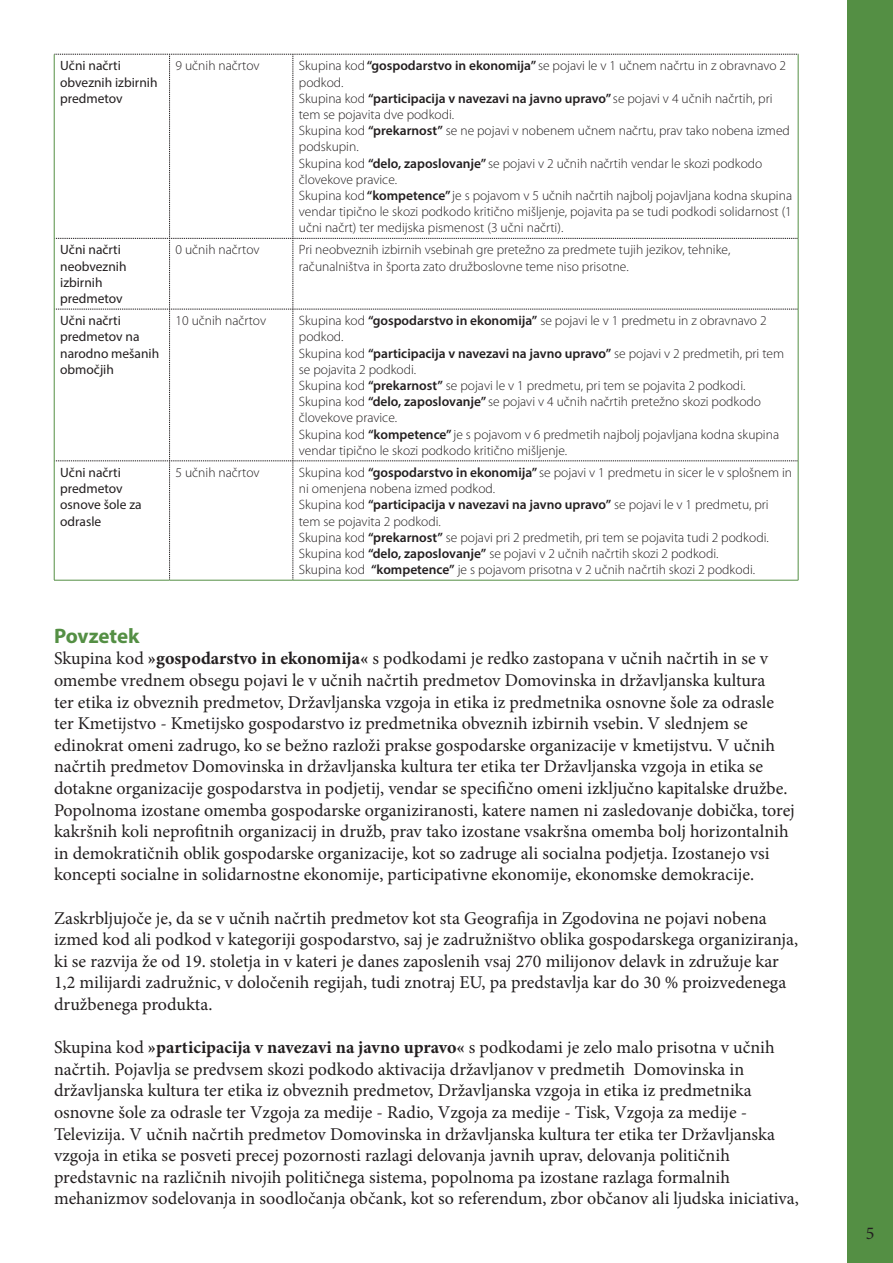
<style>
.page{position:relative;width:893px;height:1263px;background:#fff}
.page>*{position:absolute;margin:0;border:0;box-sizing:border-box;transform-origin:0 0}
.t1{font:700 21px "Myriad Pro";letter-spacing:-.005em;color:#548f44}
.t2{font:18px/21.6px "Minion Pro";color:#231f20}
.t3{font:300 13.5px/16.2px "Myriad Pro";color:#231f20}
.t4{font:13.5px/16.2px "Myriad Pro";color:#231f20}
.s1{font-weight:600}
.s2{font-weight:700}
</style>
<div class="page">
<div style="left:848px;top:0;width:45px;height:1263px;background:#548f44"></div>
<svg style="left:55px;top:54px;width:743px;height:526px"></svg>
<hr style="left:54px;top:54px;width:1px;height:184px;background:#548f44">
<hr style="left:54px;top:238px;width:1px;height:71px;background:#548f44">
<hr style="left:54px;top:309px;width:1px;height:152px;background:#548f44">
<hr style="left:798px;top:54px;width:1px;height:184px;background:#548f44">
<hr style="left:798px;top:238px;width:1px;height:71px;background:#548f44">
<hr style="left:798px;top:309px;width:1px;height:152px;background:#548f44">
<hr style="left:54px;top:461px;width:1px;height:119px;background:#548f44">
<hr style="left:54px;top:580px;width:116px;height:1px;background:#548f44">
<hr style="left:170px;top:580px;width:123px;height:1px;background:#548f44">
<hr style="left:798px;top:461px;width:1px;height:119px;background:#548f44">
<hr style="left:293px;top:580px;width:505px;height:1px;background:#548f44">
<p class="t4" style="left:60px;top:57px;width:99px">Učni načrti obveznih izbirnih predmetov</p>
<p class="t3" style="left:176px;top:58px;width:86px">9 učnih načrtov</p>
<p class="t3" style="left:299px;top:58px;width:495px">Skupina kod <span class="s1">“gospodarstvo in ekonomija”</span> se pojavi le v 1 učnem načrtu in z obravnavo 2 podkod.<br>Skupina kod <span class="s1">“participacija v navezavi na javno upravo”</span> se pojavi v 4 učnih načrtih, pri tem se pojavita dve podkodi.<br>Skupina kod <span class="s1">“prekarnost”</span> se ne pojavi v nobenem učnem načrtu, prav tako nobena izmed podskupin.<br>Skupina kod <span class="s1">“delo, zaposlovanje”</span> se pojavi v 2 učnih načrtih vendar le skozi podkodo človekove pravice.<br>Skupina kod <span class="s1">“kompetence”</span> je s pojavom v 5 učnih načrtih najbolj pojavljana kodna skupina vendar tipično le skozi podkodo kritično mišljenje, pojavita pa se tudi podkodi solidarnost (1 učni načrt) ter medijska pismenost (3 učni načrti).</p>
<p class="t4" style="left:60px;top:242px;width:68px">Učni načrti neobveznih izbirnih predmetov</p>
<p class="t3" style="left:176px;top:242px;width:86px">0 učnih načrtov</p>
<p class="t3" style="left:299px;top:242px;width:433px">Pri neobveznih izbirnih vsebinah gre pretežno za predmete tujih jezikov, tehnike, računalništva in športa zato družboslovne teme niso prisotne.</p>
<p class="t4" style="left:60px;top:312px;width:101px">Učni načrti predmetov na narodno mešanih območjih</p>
<p class="t3" style="left:176px;top:312px;width:92px">10 učnih načrtov</p>
<p class="t3" style="left:299px;top:312px;width:487px">Skupina kod <span class="s1">“gospodarstvo in ekonomija”</span> se pojavi le v 1 predmetu in z obravnavo 2 podkod.<br>Skupina kod <span class="s1">“participacija v navezavi na javno upravo”</span> se pojavi v 2 predmetih, pri tem se pojavita 2 podkodi.<br>Skupina kod <span class="s1">“prekarnost”</span> se pojavi le v 1 predmetu, pri tem se pojavita 2 podkodi.<br>Skupina kod <span class="s1">“delo, zaposlovanje”</span> se pojavi v 4 učnih načrtih pretežno skozi podkodo človekove pravice.<br>Skupina kod <span class="s1">“kompetence”</span> je s pojavom v 6 predmetih najbolj pojavljana kodna skupina vendar tipično le skozi podkodo kritično mišljenje.</p>
<p class="t4" style="left:60px;top:464px;width:83px">Učni načrti predmetov osnove šole za odrasle</p>
<p class="t3" style="left:176px;top:464px;width:86px">5 učnih načrtov</p>
<p class="t3" style="left:299px;top:464px;width:495px">Skupina kod <span class="s1">“gospodarstvo in ekonomija”</span> se pojavi v 1 predmetu in sicer le v splošnem in ni omenjena nobena izmed podkod.<br>Skupina kod <span class="s1">“participacija v navezavi na javno upravo”</span> se pojavi le v 1 predmetu, pri tem se pojavita 2 podkodi.<br>Skupina kod <span class="s1">“prekarnost”</span> se pojavi pri 2 predmetih, pri tem se pojavita tudi 2 podkodi.<br>Skupina kod <span class="s1">“delo, zaposlovanje”</span> se pojavi v 2 učnih načrtih skozi 2 podkodi.<br>Skupina kod <span class="s1">“kompetence”</span> je s pojavom prisotna v 2 učnih načrtih skozi 2 podkodi.</p>
<p class="t1" style="left:54px;top:622px;width:87px">Povzetek</p>
<p class="t2" style="left:54px;top:648px;width:742px">Skupina kod <span class="s2">»gospodarstvo in ekonomija«</span> s podkodami je redko zastopana v učnih načrtih in se v omembe vrednem obsegu pojavi le v učnih načrtih predmetov Domovinska in državljanska kultura<br>ter etika iz obveznih predmetov, Državljanska vzgoja in etika iz predmetnika osnovne šole za odrasle ter Kmetijstvo - Kmetijsko gospodarstvo iz predmetnika obveznih izbirnih vsebin. V slednjem se edinokrat omeni zadrugo, ko se bežno razloži prakse gospodarske organizacije v kmetijstvu. V učnih načrtih predmetov Domovinska in državljanska kultura ter etika ter Državljanska vzgoja in etika se dotakne organizacije gospodarstva in podjetij, vendar se specifično omeni izključno kapitalske družbe.<br>Popolnoma izostane omemba gospodarske organiziranosti, katere namen ni zasledovanje dobička, torej kakršnih koli neprofitnih organizacij in družb, prav tako izostane vsakršna omemba bolj horizontalnih in demokratičnih oblik gospodarske organizacije, kot so zadruge ali socialna podjetja. Izostanejo vsi koncepti socialne in solidarnostne ekonomije, participativne ekonomije, ekonomske demokracije.</p>
<p class="t2" style="left:54px;top:907px;width:746px">Zaskrbljujoče je, da se v učnih načrtih predmetov kot sta Geografija in Zgodovina ne pojavi nobena izmed kod ali podkod v kategoriji gospodarstvo, saj je zadružništvo oblika gospodarskega organiziranja, ki se razvija že od 19. stoletja in v kateri je danes zaposlenih vsaj 270 milijonov delavk in združuje kar 1,2 milijardi zadružnic, v določenih regijah, tudi znotraj EU, pa predstavlja kar do 30 % proizvedenega družbenega produkta.</p>
<p class="t2" style="left:54px;top:1037px;width:746px">Skupina kod <span class="s2">»participacija v navezavi na javno upravo«</span> s podkodami je zelo malo prisotna v učnih načrtih. Pojavlja se predvsem skozi podkodo aktivacija državljanov v predmetih Domovinska in državljanska kultura ter etika iz obveznih predmetov, Državljanska vzgoja in etika iz predmetnika osnovne šole za odrasle ter Vzgoja za medije - Radio, Vzgoja za medije - Tisk, Vzgoja za medije - Televizija. V učnih načrtih predmetov Domovinska in državljanska kultura ter etika ter Državljanska vzgoja in etika se posveti precej pozornosti razlagi delovanja javnih uprav, delovanja političnih predstavnic na različnih nivojih političnega sistema, popolnoma pa izostane razlaga formalnih mehanizmov sodelovanja in soodločanja občank, kot so referendum, zbor občanov ali ljudska iniciativa,</p>
<p class="t2" style="left:866px;top:1222px;width:10px">5</p>
</div>
